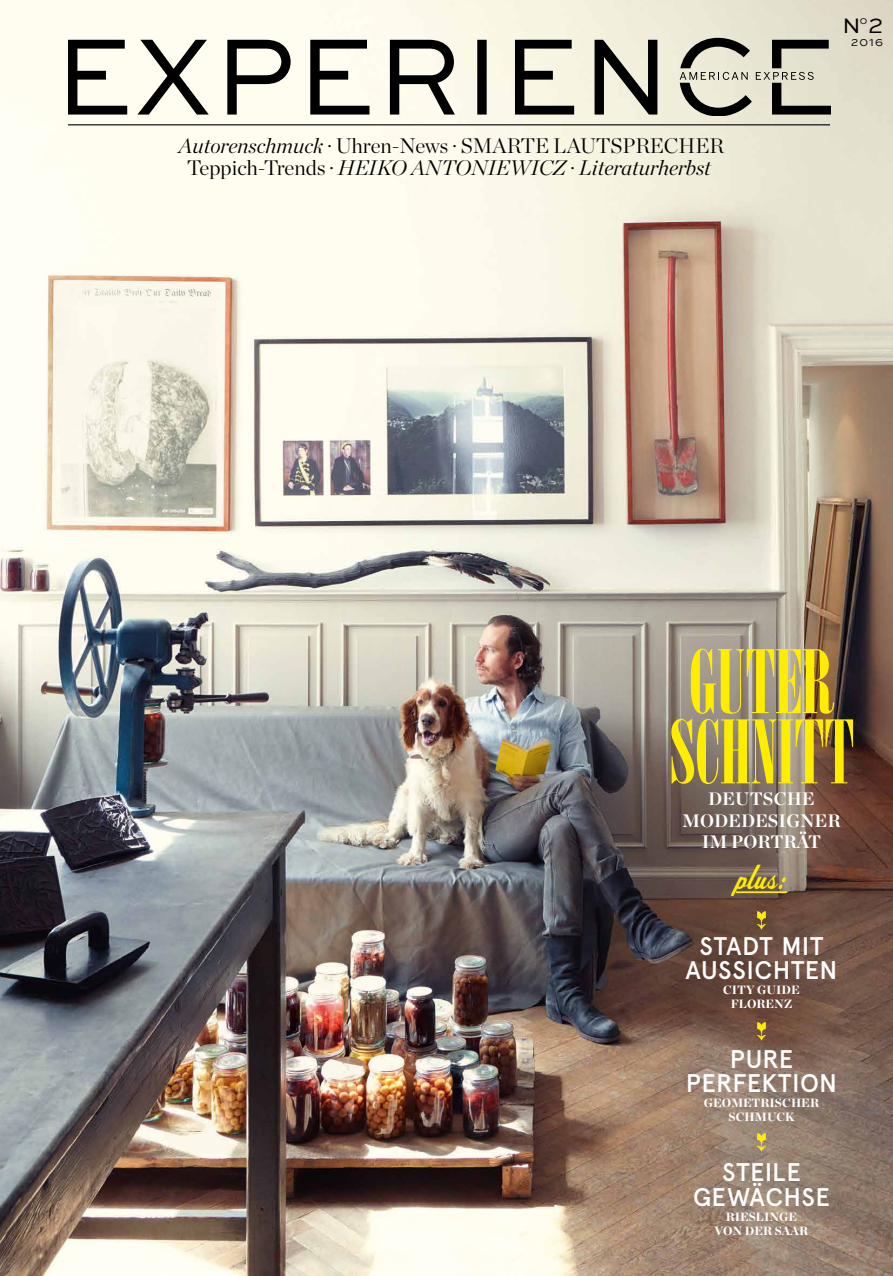
<style>
.page{position:relative;width:893px;height:1276px;background:#fff}
.page>*{position:absolute;margin:0;border:0;box-sizing:border-box;transform-origin:0 0}
.t1{font:87px/70.2px "Onyx";color:#ffed00}
.t2{font:35.4px "Aktuelle";color:#ffed00}
.t3{font:500 25.5px/24px "Apercu Pro";letter-spacing:.015em;color:#fff;text-align:center}
.t4{font:22.05px "Sweet Sans Pro";color:#000}
.t5{font:300 21px/22.2px "Chronicle Display";color:#000;text-align:center}
.t6{font:700 18px/21.6px "Chronicle Display";color:#fff;text-align:center}
.t7{font:900 12px/14.4px "Chronicle Display";color:#fff;text-align:center}
.t8{font:10.5px "Sweet Sans Pro";color:#000}
.t9{font:8.85px "Sweet Sans Pro";color:#000}
.s1{font-style:italic}
.s2{font-size:21.6px}
</style>
<div class="page">
<img style="left:0;top:0;width:893px;height:1276px">
<hr style="left:736px;top:891px;width:51px;height:2px;background:#ffed00">
<svg style="left:68px;top:38px;width:762px;height:78px"></svg>
<hr style="left:68px;top:124px;width:762px;height:1px;background:#000">
<svg style="left:756px;top:911px;width:10px;height:18px"></svg>
<svg style="left:756px;top:1022px;width:10px;height:18px"></svg>
<svg style="left:756px;top:1133px;width:10px;height:18px"></svg>
<p class="t5" style="left:178px;top:133px;width:547px"><span class="s1">Autorenschmuck</span> · Uhren-News · SMARTE LAUTSPRECHER<br>Teppich-Trends · <span class="s1">HEIKO ANTONIEWICZ</span> · <span class="s1">Literaturherbst</span></p>
<p class="t9" style="left:860px;top:15px;width:9px">O</p>
<p class="t8" style="left:851px;top:34px;width:33px">2016</p>
<p class="t4" style="left:842px;top:10px;width:42px">N <span class="s2">2</span></p>
<h1 class="t1" style="left:669px;top:646px;width:186px">GUTER<br>SCHNITT</h1>
<p class="t6" style="left:682px;top:786px;width:160px">DEUTSCHE<br>MODEDESIGNER<br>IM PORTRÄT</p>
<h2 class="t2" style="left:736px;top:856px;width:52px">plus:</h2>
<p class="t3" style="left:685px;top:933px;width:154px">STADT MIT<br>AUSSICHTEN</p>
<p class="t7" style="left:723px;top:981px;width:78px">CITY GUIDE<br>FLORENZ</p>
<p class="t3" style="left:686px;top:1046px;width:153px">PURE<br>PERFEKTION</p>
<p class="t7" style="left:704px;top:1094px;width:117px">GEOMETRISCHER<br>SCHMUCK</p>
<p class="t3" style="left:693px;top:1159px;width:138px;line-height:24.8px">STEILE<br>GEWÄCHSE</p>
<p class="t7" style="left:715px;top:1208px;width:95px">RIESLINGE<br>VON DER SAAR</p>
</div>
